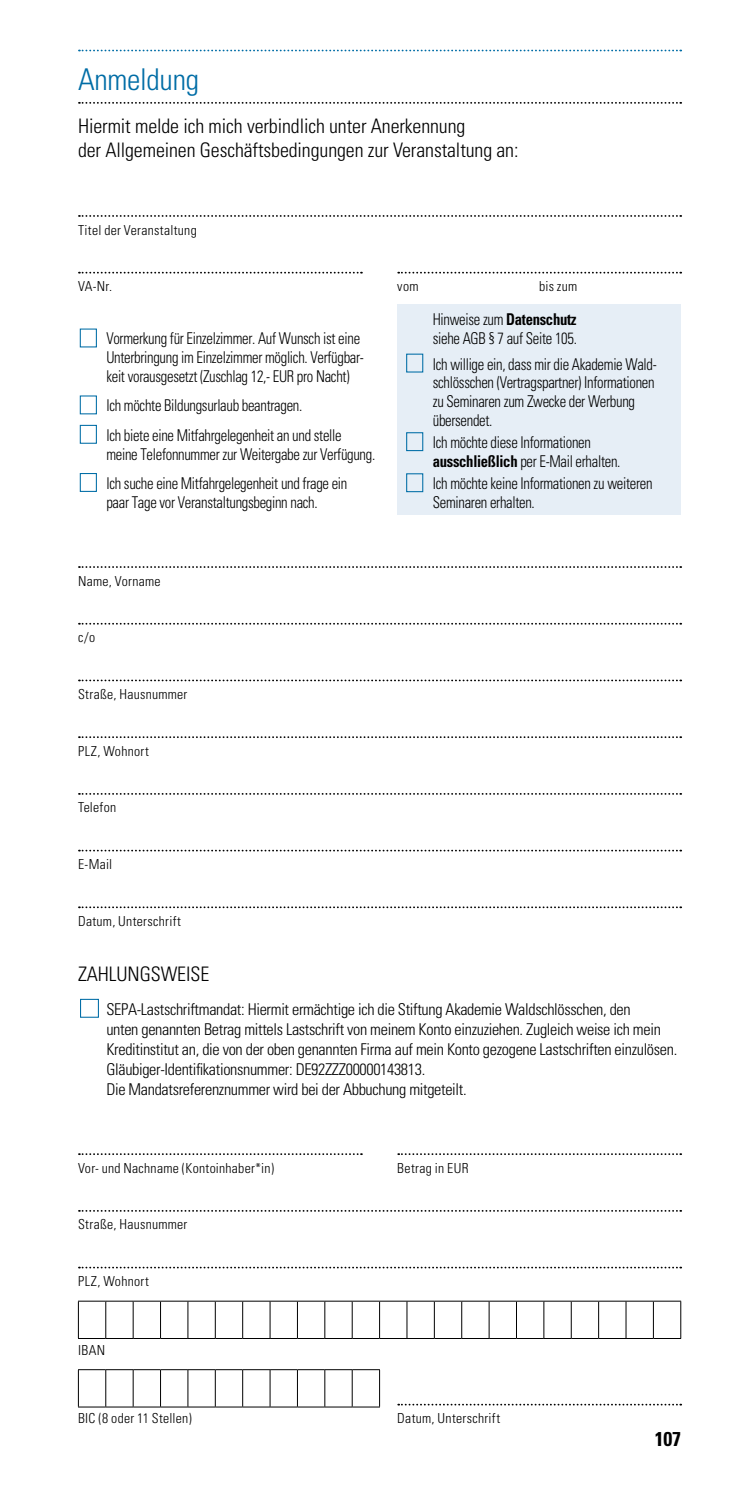
<style>
.page{position:relative;width:745px;height:1489px;background:#fff}
.page>*{position:absolute;margin:0;border:0;box-sizing:border-box;transform-origin:0 0}
.t1{font:300 condensed 30px "Univers";letter-spacing:-.01em;color:#006da6}
.t2{font:300 condensed 20px/23.8px "Univers";letter-spacing:-.005em;color:#000}
.t3{font:700 condensed 20px "Univers";color:#000}
.t4{font:300 condensed 16.25px/18.8px "Univers";letter-spacing:-.02em;color:#000;scale:.9 1}
.t5{font:300 condensed 16.25px/20px "Univers";letter-spacing:-.02em;color:#000}
.t6{font:300 condensed 13.75px "Univers";letter-spacing:.02em;color:#000}
.s1{font-weight:700}
</style>
<div class="page">
<svg style="left:79px;top:50px;width:601px;height:1px"></svg>
<svg style="left:79px;top:102px;width:601px;height:2px"></svg>
<svg style="left:79px;top:215px;width:601px;height:2px"></svg>
<svg style="left:79px;top:272px;width:283px;height:1px"></svg>
<svg style="left:398px;top:272px;width:282px;height:1px"></svg>
<svg style="left:79px;top:566px;width:601px;height:2px"></svg>
<svg style="left:79px;top:623px;width:601px;height:1px"></svg>
<svg style="left:79px;top:679px;width:601px;height:2px"></svg>
<svg style="left:79px;top:736px;width:601px;height:2px"></svg>
<svg style="left:79px;top:793px;width:601px;height:1px"></svg>
<svg style="left:79px;top:849px;width:601px;height:2px"></svg>
<svg style="left:79px;top:906px;width:601px;height:2px"></svg>
<svg style="left:79px;top:1153px;width:283px;height:1px"></svg>
<svg style="left:398px;top:1153px;width:282px;height:1px"></svg>
<svg style="left:79px;top:1210px;width:601px;height:1px"></svg>
<svg style="left:79px;top:1266px;width:601px;height:2px"></svg>
<hr style="left:78px;top:1301px;width:1px;height:36px;background:#000">
<hr style="left:105px;top:1301px;width:1px;height:36px;background:#000">
<hr style="left:133px;top:1301px;width:1px;height:36px;background:#000">
<hr style="left:160px;top:1301px;width:1px;height:36px;background:#000">
<hr style="left:187px;top:1301px;width:1px;height:36px;background:#000">
<hr style="left:215px;top:1301px;width:1px;height:36px;background:#000">
<hr style="left:242px;top:1301px;width:1px;height:36px;background:#000">
<hr style="left:269px;top:1301px;width:1px;height:36px;background:#000">
<hr style="left:297px;top:1301px;width:1px;height:36px;background:#000">
<hr style="left:324px;top:1301px;width:1px;height:36px;background:#000">
<hr style="left:351px;top:1301px;width:1px;height:36px;background:#000">
<hr style="left:379px;top:1301px;width:1px;height:36px;background:#000">
<hr style="left:406px;top:1301px;width:1px;height:36px;background:#000">
<hr style="left:433px;top:1301px;width:1px;height:36px;background:#000">
<hr style="left:461px;top:1301px;width:1px;height:36px;background:#000">
<hr style="left:488px;top:1301px;width:1px;height:36px;background:#000">
<hr style="left:515px;top:1301px;width:1px;height:36px;background:#000">
<hr style="left:543px;top:1301px;width:1px;height:36px;background:#000">
<hr style="left:570px;top:1301px;width:1px;height:36px;background:#000">
<hr style="left:597px;top:1301px;width:1px;height:36px;background:#000">
<hr style="left:625px;top:1301px;width:1px;height:36px;background:#000">
<svg style="left:78px;top:1300px;width:602px;height:1px"></svg>
<hr style="left:652px;top:1301px;width:1px;height:36px;background:#000">
<hr style="left:680px;top:1301px;width:1px;height:36px;background:#000">
<svg style="left:78px;top:1337px;width:576px;height:1px"></svg>
<hr style="left:78px;top:1369px;width:1px;height:37px;background:#000">
<hr style="left:105px;top:1369px;width:1px;height:37px;background:#000">
<hr style="left:133px;top:1369px;width:1px;height:37px;background:#000">
<hr style="left:160px;top:1369px;width:1px;height:37px;background:#000">
<hr style="left:187px;top:1369px;width:1px;height:37px;background:#000">
<hr style="left:215px;top:1369px;width:1px;height:37px;background:#000">
<hr style="left:242px;top:1369px;width:1px;height:37px;background:#000">
<hr style="left:269px;top:1369px;width:1px;height:37px;background:#000">
<hr style="left:297px;top:1369px;width:1px;height:37px;background:#000">
<hr style="left:324px;top:1369px;width:1px;height:37px;background:#000">
<svg style="left:78px;top:1369px;width:301px;height:1px"></svg>
<hr style="left:351px;top:1369px;width:1px;height:37px;background:#000">
<hr style="left:379px;top:1369px;width:1px;height:37px;background:#000">
<svg style="left:78px;top:1406px;width:301px;height:1px"></svg>
<svg style="left:398px;top:1403px;width:282px;height:2px"></svg>
<div style="left:397px;top:305px;width:283px;height:210px;background:#e6eef6"></div>
<h1 class="t1" style="left:78px;top:61px;width:122px">Anmeldung</h1>
<p class="t2" style="left:78px;top:114px;width:441px">Hiermit melde ich mich verbindlich unter Anerkennung<br>der Allgemeinen Geschäftsbedingungen zur Veranstaltung an:</p>
<p class="t6" style="left:78px;top:221px;width:120px">Titel der Veranstaltung</p>
<p class="t6" style="left:78px;top:278px;width:36px">VA-Nr.</p>
<p class="t6" style="left:397px;top:278px;width:23px">vom</p>
<p class="t6" style="left:539px;top:278px;width:40px">bis zum</p>
<p class="t4" style="left:106px;top:329px;width:287px">Vormerkung für Einzelzimmer. Auf Wunsch ist eine<br>Unterbringung im Einzelzimmer möglich. Verfügbar&shy;keit vorausgesetzt (Zuschlag 12,- EUR pro Nacht)</p>
<p class="t4" style="left:106px;top:391px;width:263px;line-height:29.5px">Ich möchte Bildungsurlaub beantragen.<br>Ich biete eine Mitfahrgelegenheit an und stelle</p>
<p class="t4" style="left:106px;top:439px;width:300px;line-height:29.5px">meine Telefonnummer zur Weitergabe zur Verfügung.<br>Ich suche eine Mitfahrgelegenheit und frage ein</p>
<p class="t4" style="left:106px;top:492px;width:236px">paar Tage vor Veranstaltungsbeginn nach.</p>
<p class="t6" style="left:78px;top:572px;width:84px">Name, Vorname</p>
<p class="t6" style="left:78px;top:629px;width:19px">c/o</p>
<p class="t6" style="left:78px;top:686px;width:111px">Straße, Hausnummer</p>
<p class="t6" style="left:78px;top:742px;width:72px">PLZ, Wohnort</p>
<p class="t6" style="left:78px;top:799px;width:40px">Telefon</p>
<p class="t6" style="left:78px;top:856px;width:36px">E-Mail</p>
<p class="t4" style="left:432px;top:310px;width:161px">Hinweise zum <span class="s1">Datenschutz </span>siehe AGB § 7 auf Seite 105.</p>
<p class="t4" style="left:432px;top:354px;width:249px">Ich willige ein, dass mir die Akademie Wald&shy;schlösschen (Vertragspartner) Informationen zu Seminaren zum Zwecke der Werbung übersendet.</p>
<p class="t4" style="left:432px;top:433px;width:210px">Ich möchte diese Informationen <span class="s1">ausschließlich</span> per E-Mail erhalten.</p>
<p class="t4" style="left:432px;top:474px;width:245px">Ich möchte keine Informationen zu weiteren<br>Seminaren erhalten.</p>
<p class="t6" style="left:78px;top:912px;width:104px">Datum, Unterschrift</p>
<p class="t2" style="left:78px;top:961px;width:133px">ZAHLUNGSWEISE</p>
<p class="t5" style="left:106px;top:998px;width:572px">SEPA-Lastschriftmandat: Hiermit ermächtige ich die Stiftung Akademie Waldschlösschen, den<br>unten genannten Betrag mittels Lastschrift von meinem Konto einzuziehen. Zugleich weise ich mein Kreditinstitut an, die von der oben genannten Firma auf mein Konto gezogene Lastschriften einzulösen.<br>Gläubiger-Identifikationsnummer: DE92ZZZ00000143813.<br>Die Mandatsreferenznummer wird bei der Abbuchung mitgeteilt.</p>
<p class="t6" style="left:78px;top:1159px;width:198px">Vor- und Nachname (Kontoinhaber*in)</p>
<p class="t6" style="left:397px;top:1159px;width:73px">Betrag in EUR</p>
<p class="t6" style="left:78px;top:1216px;width:111px">Straße, Hausnummer</p>
<p class="t6" style="left:78px;top:1272px;width:72px">PLZ, Wohnort</p>
<p class="t6" style="left:78px;top:1341px;width:29px">IBAN</p>
<p class="t6" style="left:78px;top:1409px;width:115px">BIC (8 oder 11 Stellen)</p>
<p class="t6" style="left:397px;top:1409px;width:104px">Datum, Unterschrift</p>
<p class="t3" style="left:654px;top:1426px;width:28px">107</p>
</div>
